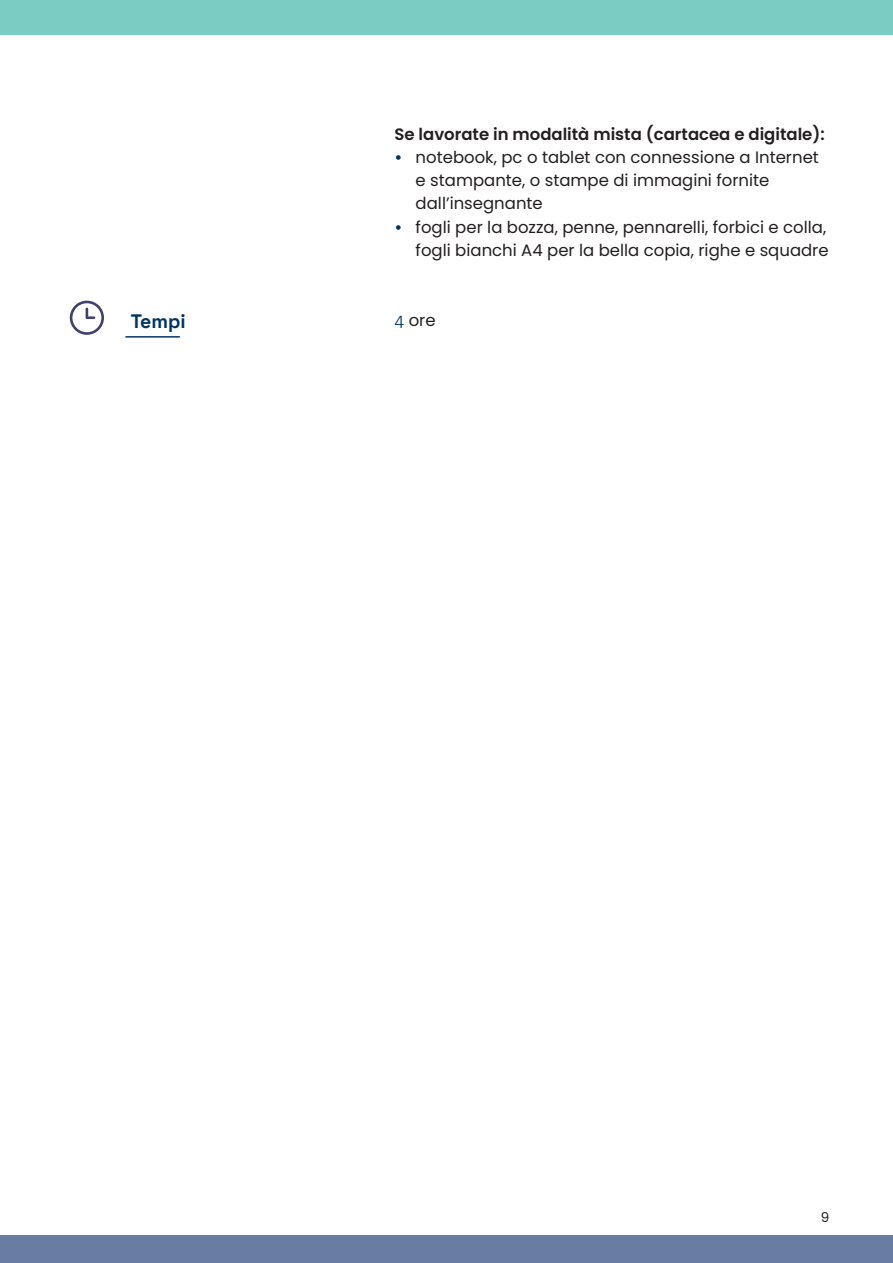
<style>
.page{position:relative;width:893px;height:1263px;background:#fff}
.page>*{position:absolute;margin:0;border:0;box-sizing:border-box;transform-origin:0 0}
.t1{font:300 19.5px "Space Grotesk";color:#003562}
.t2{font:16.5px/23.2px "Poppins";color:#231f20}
.t3{font:600 16.5px "Poppins";color:#231f20}
.t4{font:13.5px "Poppins";color:#231f20}
.s1{font-weight:600;color:#003562}
.s2{font-family:"Calibri";font-weight:300;font-size:19.5px;color:#003562}
</style>
<div class="page">
<div style="left:0;top:1235px;width:893px;height:28px;background:#677da1"></div>
<div style="left:0;top:0;width:893px;height:35px;background:#7bccc2"></div>
<hr style="left:125px;top:336px;width:55px;height:2px;background:#003562">
<svg style="left:70px;top:301px;width:34px;height:34px"></svg>
<p class="t3" style="left:394px;top:124px;width:432px">Se lavorate in modalità mista (cartacea e digitale):</p>
<p class="t2" style="left:416px;top:146px;width:405px;text-indent:-21px"><span class="s1">•</span> notebook, pc o tablet con connessione a Internet e stampante, o stampe di immagini fornite dall’insegnante</p>
<p class="t2" style="left:394px;top:215px;width:436px;text-align:right"><span class="s1">•</span> fogli per la bozza, penne, pennarelli, forbici e colla, fogli bianchi A4 per la bella copia, righe e squadre</p>
<p class="t1" style="left:131px;top:306px;width:57px">Tempi</p>
<p class="t2" style="left:394px;top:309px;width:43px"><span class="s2">4</span> ore</p>
<p class="t4" style="left:821px;top:1209px;width:10px">9</p>
</div>
